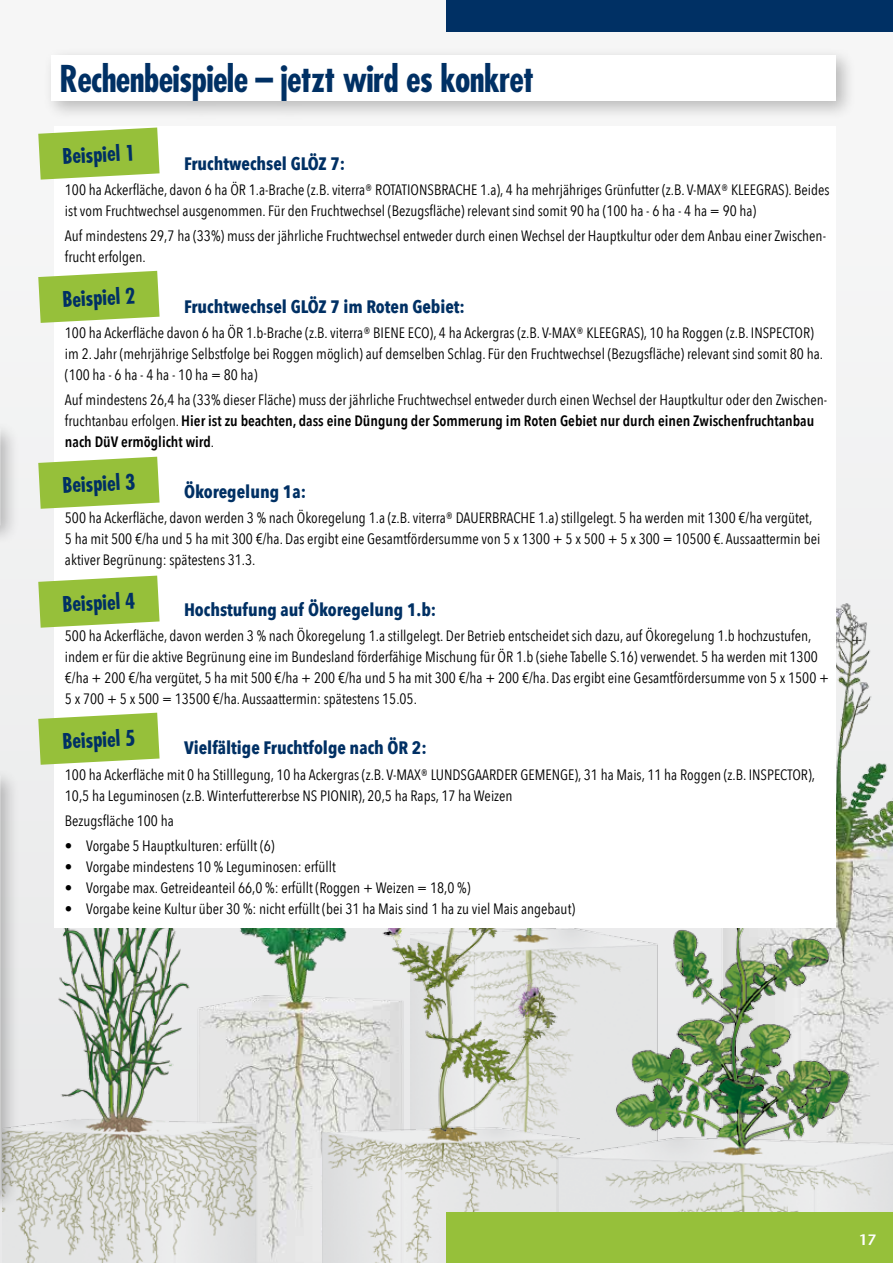
<style>
.page{position:relative;width:893px;height:1263px;background:#f5f5f5}
.page>*{position:absolute;margin:0;border:0;box-sizing:border-box;transform-origin:0 0}
.t1{font:700 condensed 36px "Futura";letter-spacing:-.02em;color:#003064}
.t2{font:700 condensed 21px "Futura";color:#003064}
.t3{font:700 18px "Avenir Next Condensed";color:#003064}
.t4{font:15px/21px "Avenir Next Condensed";color:#000}
.t5{font:600 15px "Stone Sans";color:#fff}
.s1{font-weight:600}
</style>
<div class="page">
<img style="left:836px;top:603px;width:57px;height:207px">
<img style="left:271px;top:928px;width:51px;height:335px">
<img style="left:2px;top:928px;width:269px;height:335px">
<img style="left:322px;top:928px;width:192px;height:335px">
<img style="left:514px;top:810px;width:379px;height:402px">
<div style="left:43px;top:47px;width:813px;height:74px;background:#000;opacity:.25"></div>
<div style="left:51px;top:55px;width:785px;height:46px;background:#fff"></div>
<div style="left:54px;top:126px;width:782px;height:802px;background:#fff"></div>
<svg style="left:38px;top:128px;width:122px;height:52px;background:#a4c855"></svg>
<svg style="left:38px;top:271px;width:122px;height:52px;background:#a4c854"></svg>
<svg style="left:38px;top:457px;width:122px;height:52px;background:#a4c854"></svg>
<svg style="left:38px;top:576px;width:122px;height:52px;background:#a4c854"></svg>
<svg style="left:38px;top:713px;width:122px;height:52px;background:#a4c854"></svg>
<div style="left:446px;top:0;width:447px;height:32px;background:#003064"></div>
<div style="left:446px;top:1212px;width:447px;height:51px;background:#96c03a"></div>
<div style="left:0;top:421px;width:20px;height:124px;background:#000;opacity:.25"></div>
<div style="left:0;top:767px;width:20px;height:444px;background:#000;opacity:.25"></div>
<h1 class="t1" style="left:59px;top:56px;width:476px">Rechenbeispiele – jetzt wird es konkret</h1>
<h2 class="t2" style="left:62px;top:143px;width:75px;rotate:-3deg">Beispiel 1</h2>
<p class="t3" style="left:184px;top:152px;width:163px">Fruchtwechsel GLÖZ 7:</p>
<p class="t4" style="left:65px;top:178px;width:766px">100 ha Ackerfläche, davon 6 ha ÖR 1.a-Brache (z.B. viterra® ROTATIONSBRACHE 1.a), 4 ha mehrjähriges Grünfutter (z.B. V-MAX® KLEEGRAS). Beides ist vom Fruchtwechsel ausgenommen. Für den Fruchtwechsel (Bezugsfläche) relevant sind somit 90 ha (100 ha - 6 ha - 4 ha = 90 ha)</p>
<p class="t4" style="left:65px;top:225px;width:763px">Auf mindestens 29,7 ha (33%) muss der jährliche Fruchtwechsel entweder durch einen Wechsel der Hauptkultur oder dem Anbau einer Zwischen&shy;frucht erfolgen.</p>
<p class="t3" style="left:184px;top:295px;width:283px">Fruchtwechsel GLÖZ 7 im Roten Gebiet:</p>
<p class="t4" style="left:65px;top:321px;width:759px">100 ha Ackerfläche davon 6 ha ÖR 1.b-Brache (z.B. viterra® BIENE ECO), 4 ha Ackergras (z.B. V-MAX® KLEEGRAS), 10 ha Roggen (z.B. INSPECTOR) im 2. Jahr (mehrjährige Selbstfolge bei Roggen möglich) auf demselben Schlag. Für den Fruchtwechsel (Bezugsfläche) relevant sind somit 80 ha. (100 ha - 6 ha - 4 ha - 10 ha = 80 ha)</p>
<p class="t4" style="left:65px;top:389px;width:764px">Auf mindestens 26,4 ha (33% dieser Fläche) muss der jährliche Fruchtwechsel entweder durch einen Wechsel der Hauptkultur oder den Zwischen&shy;fruchtanbau erfolgen. <span class="s1">Hier ist zu beachten, dass eine Düngung der Sommerung im Roten Gebiet nur durch einen Zwischenfruchtanbau nach DüV ermöglicht wird</span>.</p>
<p class="t3" style="left:184px;top:480px;width:124px">Ökoregelung 1a:</p>
<p class="t4" style="left:65px;top:506px;width:757px">500 ha Ackerfläche, davon werden 3 % nach Ökoregelung 1.a (z.B. viterra® DAUERBRACHE 1.a) stillgelegt. 5 ha werden mit 1300 €/ha vergütet,<br>5 ha mit 500 €/ha und 5 ha mit 300 €/ha. Das ergibt eine Gesamtfördersumme von 5 x 1300 + 5 x 500 + 5 x 300 = 10500 €. Aussaattermin bei aktiver Begrünung: spätestens 31.3.</p>
<p class="t3" style="left:184px;top:598px;width:254px">Hochstufung auf Ökoregelung 1.b:</p>
<p class="t4" style="left:65px;top:624px;width:766px">500 ha Ackerfläche, davon werden 3 % nach Ökoregelung 1.a stillgelegt. Der Betrieb entscheidet sich dazu, auf Ökoregelung 1.b hochzustufen, indem er für die aktive Begrünung eine im Bundesland förderfähige Mischung für ÖR 1.b (siehe Tabelle S.16) verwendet. 5 ha werden mit 1300 €/ha + 200 €/ha vergütet, 5 ha mit 500 €/ha + 200 €/ha und 5 ha mit 300 €/ha + 200 €/ha. Das ergibt eine Gesamtfördersumme von 5 x 1500 + 5 x 700 + 5 x 500 = 13500 €/ha. Aussaattermin: spätestens 15.05.</p>
<p class="t3" style="left:184px;top:737px;width:244px">Vielfältige Fruchtfolge nach ÖR 2:</p>
<p class="t4" style="left:65px;top:763px;width:752px">100 ha Ackerfläche mit 0 ha Stilllegung, 10 ha Ackergras (z.B. V-MAX® LUNDSGAARDER GEMENGE), 31 ha Mais, 11 ha Roggen (z.B. INSPECTOR),<br>10,5 ha Leguminosen (z.B. Winterfuttererbse NS PIONIR), 20,5 ha Raps, 17 ha Weizen</p>
<p class="t4" style="left:65px;top:809px;width:110px">Bezugsfläche 100 ha</p>
<p class="t4" style="left:65px;top:834px;width:211px">• Vorgabe 5 Hauptkulturen: erfüllt (6)</p>
<p class="t4" style="left:65px;top:855px;width:272px">• Vorgabe mindestens 10 % Leguminosen: erfüllt</p>
<p class="t4" style="left:65px;top:876px;width:407px">• Vorgabe max. Getreideanteil 66,0 %: erfüllt (Roggen + Weizen = 18,0 %)</p>
<p class="t4" style="left:65px;top:897px;width:512px">• Vorgabe keine Kultur über 30 %: nicht erfüllt (bei 31 ha Mais sind 1 ha zu viel Mais angebaut)</p>
<h2 class="t2" style="left:62px;top:286px;width:75px;rotate:-3deg">Beispiel 2</h2>
<h2 class="t2" style="left:62px;top:472px;width:75px;rotate:-3deg">Beispiel 3</h2>
<h2 class="t2" style="left:62px;top:591px;width:75px;rotate:-3deg">Beispiel 4</h2>
<h2 class="t2" style="left:62px;top:728px;width:75px;rotate:-3deg">Beispiel 5</h2>
<p class="t5" style="left:859px;top:1230px;width:19px">17</p>
</div>
